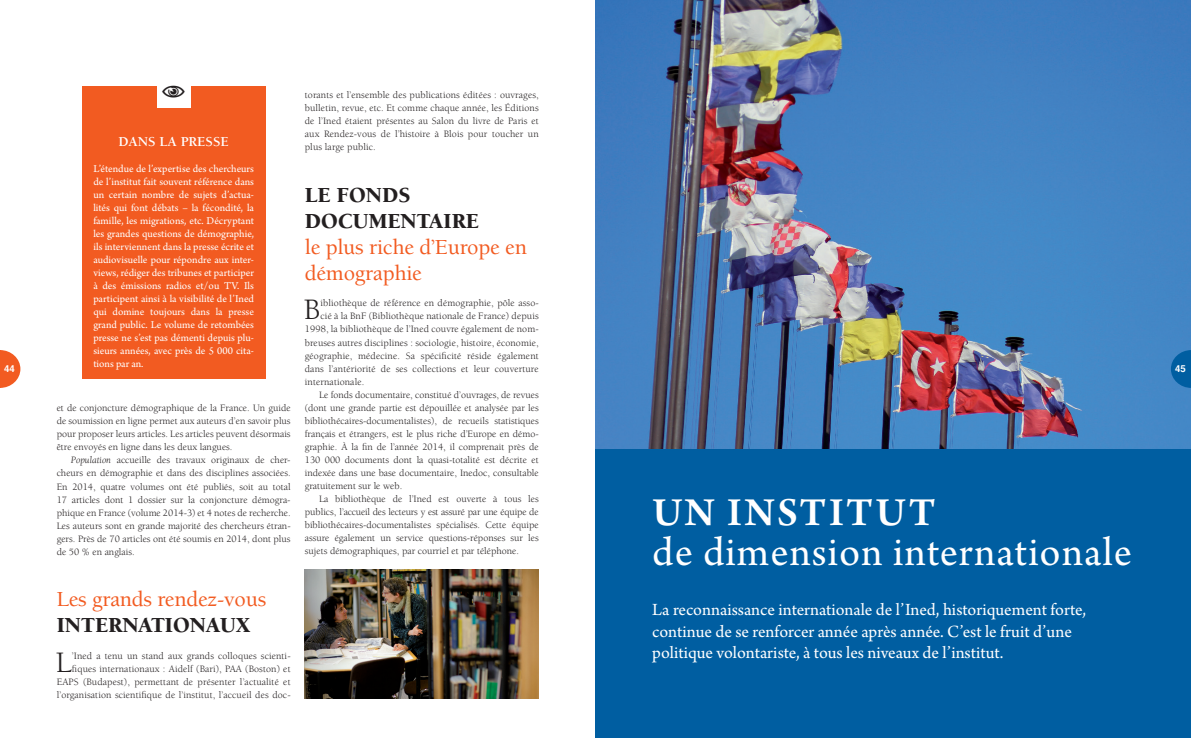
<style>
.page{position:relative;width:1191px;height:738px;background:#fff}
.page>*{position:absolute;margin:0;border:0;box-sizing:border-box;transform-origin:0 0}
.t1{font:43px "Arno Pro";letter-spacing:.025em;color:#fff}
.t2{font:600 42px "Arno Pro";letter-spacing:.06em;color:#fff}
.t3{font:30.5px "Berkeley";color:#231f20}
.t4{font:500 22px/26px "Berkeley";letter-spacing:-.01em;color:#f25b21}
.t5{font:900 22px/26px "Berkeley";color:#231f20}
.t6{font:18px/21.6px "Arno Pro";color:#fff}
.t7{font:700 14px "Berkeley";color:#fff}
.t8{font:11px/13px "Arno Pro";color:#fff;text-align:justify}
.t9{font:10px/13px "Berkeley";color:#231f20;text-align:justify}
.t10{font:10px "Berkeley";letter-spacing:-.02em;color:#231f20}
.t11{font:700 9.6px "Helvetica";color:#fff}
.s1{font-style:italic}
</style>
<div class="page">
<svg style="left:1px;top:350px;width:19px;height:37px"></svg>
<hr style="left:0;top:350px;width:1px;height:37px;background:#f25b21">
<div style="left:82px;top:86px;width:183px;height:292px;background:#f25b21"></div>
<div style="left:157px;top:63px;width:33px;height:44px;background:#fff"></div>
<img style="left:595px;top:0;width:596px;height:449px">
<div style="left:595px;top:449px;width:596px;height:288px;background:#005ea1"></div>
<img style="left:305px;top:569px;width:234px;height:128px">
<svg style="left:1170px;top:350px;width:21px;height:37px"></svg>
<p class="t11" style="left:4px;top:361px;width:12px">44</p>
<h3 class="t7" style="left:118px;top:134px;width:112px">DANS LA PRESS E</h3>
<p class="t8" style="left:93px;top:162px;width:162px">L’étendue de l’expertise des chercheurs de l’institut fait souvent référence dans un certain nombre de sujets d’actua&shy;lités qui font débats – la fécondité, la famille, les migrations, etc. Décryptant les grandes questions de démographie, ils interviennent dans la presse écrite et audiovisuelle pour répondre aux inter&shy;views, rédiger des tribunes et participer à des émissions radios et/ou TV. Ils participent ainsi à la visibilité de l’Ined qui domine toujours dans la presse grand public. Le volume de retombées presse ne s’est pas démenti depuis plu&shy;sieurs années, avec près de 5 000 cita&shy;tions par an.</p>
<p class="t9" style="left:57px;top:401px;width:235px">et de conjoncture démographique de la France. Un guide de soumission en ligne permet aux auteurs d’en savoir plus pour proposer leurs articles. Les articles peuvent désormais être envoyés en ligne dans les deux langues.</p>
<p class="t9" style="left:57px;top:453px;width:235px;text-indent:14px"><span class="s1">Population</span> accueille des travaux originaux de cher&shy;cheurs en démographie et dans des disciplines associées.<br>En 2014, quatre volumes ont été publiés, soit au total 17 articles dont 1 dossier sur la conjoncture démogra&shy;phique en France (volume 2014-3) et 4 notes de recherche.<br>Les auteurs sont en grande majorité des chercheurs étran&shy;gers. Près de 70 articles ont été soumis en 2014, dont plus de 50 % en anglais.</p>
<h3 class="t4" style="left:57px;top:586px;width:211px">Les grands rendez-vous</h3>
<h3 class="t5" style="left:57px;top:612px;width:68px">INTERNA</h3>
<h3 class="t5" style="left:151px;top:612px;width:55px">TIONAU</h3>
<h3 class="t5" style="left:236px;top:612px;width:15px">X</h3>
<p class="t9" style="left:57px;top:648px;width:235px;text-align:right">’Ined a tenu un stand aux grands colloques scienti&shy;fiques internationaux : Aidelf (Bari), PAA (Boston) et EAPS (Budapest), permettant de présenter l’actualité et l’organisation scientifique de l’institut, l’accueil des doc-</p>
<h3 class="t3" style="left:56px;top:645px;width:17px">L</h3>
<p class="t9" style="left:305px;top:89px;width:235px">torants et l’ensemble des publications éditées : ouvrages, bulletin, revue, etc. Et comme chaque année, les Éditions de l’Ined étaient présentes au Salon du livre de Paris et aux Rendez-vous de l’histoire à Blois pour toucher un plus large public.</p>
<h3 class="t5" style="left:305px;top:183px;width:176px">LE FOND S<br>DOCUMENTAIRE</h3>
<h3 class="t4" style="left:305px;top:235px;width:224px">le plus riche d’Europe en démographie</h3>
<h3 class="t3" style="left:304px;top:293px;width:18px">B</h3>
<p class="t9" style="left:321px;top:297px;width:220px">ibliothèque de référence en démographie, pôle asso-</p>
<p class="t9" style="left:321px;top:310px;width:220px">cié à la BnF (Bibliothèque nationale de France) depuis</p>
<p class="t9" style="left:305px;top:323px;width:235px">1998, la bibliothèque de l’Ined couvre également de nom-</p>
<p class="t9" style="left:305px;top:336px;width:235px">breuses autres disciplines : sociologie, histoire, économie,</p>
<p class="t9" style="left:305px;top:349px;width:235px">géographie, médecine. Sa spécificité réside également</p>
<p class="t9" style="left:305px;top:362px;width:235px">dans l’antériorité de ses collections et leur couverture</p>
<p class="t9" style="left:305px;top:375px;width:61px">internationale.</p>
<p class="t9" style="left:319px;top:388px;width:221px">Le fonds documentaire, constitué d’ouvrages, de revues</p>
<p class="t9" style="left:305px;top:401px;width:235px">(dont une grande partie est dépouillée et analysée par les</p>
<p class="t9" style="left:305px;top:414px;width:235px">bibliothécaires-documentalistes), de recueils statistiques</p>
<p class="t9" style="left:305px;top:427px;width:235px">français et étrangers, est le plus riche d’Europe en démo-</p>
<p class="t9" style="left:305px;top:440px;width:235px">graphie. À la fin de l’année 2014, il comprenait près de</p>
<p class="t9" style="left:305px;top:453px;width:235px">130 000 documents dont la quasi-totalité est décrite et</p>
<p class="t9" style="left:305px;top:466px;width:235px">indexée dans une base documentaire, Inedoc, consultable</p>
<p class="t9" style="left:305px;top:479px;width:99px">gratuitement sur le web.</p>
<p class="t9" style="left:319px;top:492px;width:221px">La bibliothèque de l’Ined est ouverte à tous les</p>
<p class="t10" style="left:305px;top:506px;width:235px">publics, l’accueil des lecteurs y est assuré par une équipe de</p>
<p class="t9" style="left:305px;top:518px;width:235px">bibliothécaires-documentalistes spécialisés. Cette équipe</p>
<p class="t9" style="left:305px;top:531px;width:235px">assure également un service questions-réponses sur les</p>
<p class="t9" style="left:305px;top:544px;width:216px">sujets démographiques, par courriel et par téléphone.</p>
<p class="t11" style="left:1175px;top:361px;width:12px">45</p>
<h2 class="t2" style="left:652px;top:487px;width:285px">UN INSTITUT</h2>
<h1 class="t1" style="left:652px;top:526px;width:481px">de dimension internationale</h1>
<h3 class="t6" style="left:652px;top:599px;width:435px">La reconnaissance internationale de l’Ined, historiquement forte, continue de se renforcer année après année. C’est le fruit d’une politique volontariste, à tous les niveaux de l’institut.</h3>
</div>
